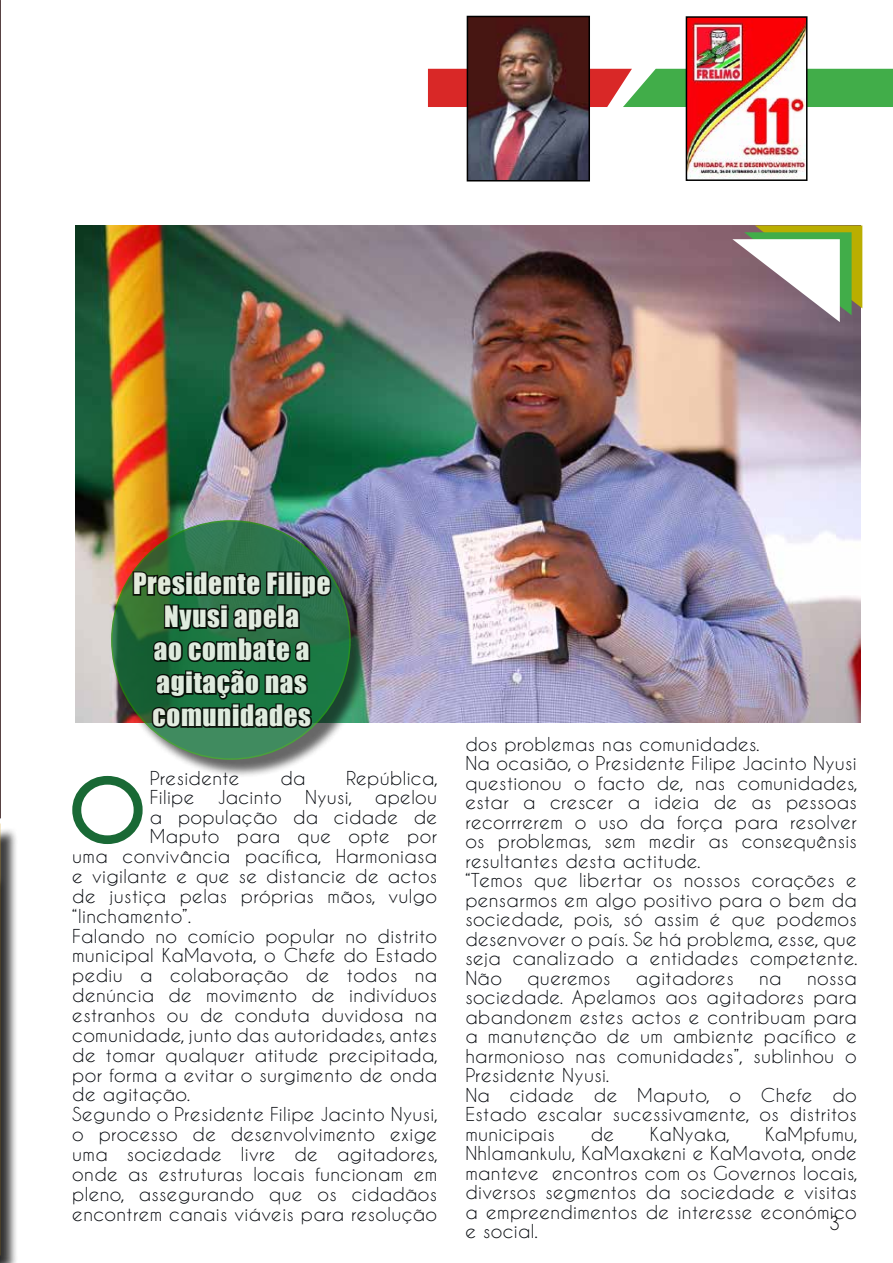
<style>
.page{position:relative;width:893px;height:1263px;background:#fff}
.page>*{position:absolute;margin:0;border:0;box-sizing:border-box;transform-origin:0 0}
.t1{font:700 85.2px "Caviar Dreams";color:#196935}
.t2{font:27px/33px "Impact";letter-spacing:.025em;color:#fffff8;text-align:center}
.t3{font:18px/19.5px "Caviar Dreams";letter-spacing:.02em;color:#070a0f}
.t4{font:18px "Caviar Dreams";color:#000}
</style>
<div class="page">
<svg style="left:428px;top:69px;width:465px;height:38px;background:#808a4e"></svg>
<img style="left:689px;top:19px;width:115px;height:159px">
<div style="left:686px;top:16px;width:121px;height:165px;border:2px solid #000"></div>
<img style="left:470px;top:19px;width:117px;height:159px">
<div style="left:467px;top:16px;width:123px;height:165px;border:2px solid #000"></div>
<img style="left:75px;top:225px;width:785px;height:498px">
<svg style="left:0;top:0;width:1px;height:827px"></svg>
<div style="left:0;top:827px;width:19px;height:436px;background:#000;opacity:.75"></div>
<div style="left:0;top:875px;width:7px;height:388px;background:#000;opacity:.75"></div>
<svg style="left:732px;top:225px;width:130px;height:97px"></svg>
<div style="left:113px;top:522px;width:256px;height:256px;background:#000;opacity:.75"></div>
<svg style="left:112px;top:521px;width:238px;height:238px;background:#2f794b"></svg>
<svg style="left:131px;top:569px;width:202px;height:161px;background:#1a4c2b"></svg>
<h2 class="t2" style="left:133px;top:566px;width:199px">Presidente Filipe<br>Nyusi apela<br>ao combate a agitação nas comunidades</h2>
<h1 class="t1" style="left:67px;top:760px;width:83px">O</h1>
<p class="t3" style="left:150px;top:768px;width:91px">Presidente</p>
<p class="t3" style="left:280px;top:768px;width:27px">da</p>
<p class="t3" style="left:346px;top:768px;width:93px">República,</p>
<p class="t3" style="left:150px;top:787px;width:46px">Filipe</p>
<p class="t3" style="left:218px;top:787px;width:66px">Jacinto</p>
<p class="t3" style="left:305px;top:787px;width:49px">Nyusi,</p>
<p class="t3" style="left:375px;top:787px;width:64px">apelou</p>
<p class="t3" style="left:150px;top:807px;width:289px">a população da cidade de</p>
<p class="t3" style="left:150px;top:826px;width:289px">Maputo para que opte por</p>
<p class="t3" style="left:72px;top:846px;width:366px">uma convivância pacífica, Harmoniasa</p>
<p class="t3" style="left:72px;top:866px;width:366px">e vigilante e que se distancie de actos</p>
<p class="t3" style="left:72px;top:886px;width:366px">de justiça pelas próprias mãos, vulgo</p>
<p class="t3" style="left:72px;top:906px;width:121px">“linchamento”.</p>
<p class="t3" style="left:72px;top:926px;width:366px">Falando no comício popular no distrito</p>
<p class="t3" style="left:72px;top:945px;width:366px">municipal KaMavota, o Chefe do Estado</p>
<p class="t3" style="left:72px;top:965px;width:366px">pediu a colaboração de todos na</p>
<p class="t3" style="left:72px;top:985px;width:366px">denúncia de movimento de indivíduos</p>
<p class="t3" style="left:72px;top:1005px;width:366px">estranhos ou de conduta duvidosa na</p>
<p class="t3" style="left:72px;top:1025px;width:366px">comunidade, junto das autoridades, antes</p>
<p class="t3" style="left:72px;top:1045px;width:367px">de tomar qualquer atitude precipitada,</p>
<p class="t3" style="left:72px;top:1065px;width:366px">por forma a evitar o surgimento de onda</p>
<p class="t3" style="left:72px;top:1084px;width:120px">de agitação.</p>
<p class="t3" style="left:72px;top:1104px;width:367px">Segundo o Presidente Filipe Jacinto Nyusi,</p>
<p class="t3" style="left:72px;top:1124px;width:366px">o processo de desenvolvimento exige</p>
<p class="t3" style="left:72px;top:1144px;width:367px">uma sociedade livre de agitadores,</p>
<p class="t3" style="left:72px;top:1164px;width:366px">onde as estruturas locais funcionam em</p>
<p class="t3" style="left:72px;top:1184px;width:366px">pleno, assegurando que os cidadãos</p>
<p class="t3" style="left:72px;top:1204px;width:366px">encontrem canais viáveis para resolução</p>
<p class="t3" style="left:465px;top:734px;width:394px">dos problemas nas comunidades.<br>Na ocasião, o Presidente Filipe Jacinto Nyusi questionou o facto de, nas comunidades, estar a crescer a ideia de as pessoas recorrrerem o uso da força para resolver os problemas, sem medir as consequênsis resultantes desta actitude.<br>“Temos que libertar os nossos corações e pensarmos em algo positivo para o bem da sociedade, pois, só assim é que podemos desenvover o país. Se há problema, esse, que seja canalizado a entidades competente.<br>Não</p>
<p class="t3" style="left:527px;top:968px;width:84px">queremos</p>
<p class="t3" style="left:636px;top:968px;width:99px">agitadores</p>
<p class="t3" style="left:759px;top:968px;width:24px">na</p>
<p class="t3" style="left:465px;top:968px;width:393px;text-indent:342px">nossa sociedade. Apelamos aos agitadores para abandonem estes actos e contribuam para a manutenção de um ambiente pacífico e harmonioso nas comunidades”, sublinhou o<br>Presidente Nyusi.<br>Na cidade de Maputo, o Chefe do<br>Estado escalar sucessivamente, os distritos municipais</p>
<p class="t3" style="left:465px;top:1124px;width:394px;text-align:justify;text-indent:300px">KaMpfumu, Nhlamankulu, KaMaxakeni e KaMavota, onde manteve encontros com os Governos locais, diversos segmentos da sociedade e visitas a empreendimentos de interesse económico e social.</p>
<p class="t3" style="left:591px;top:1124px;width:25px">de</p>
<p class="t3" style="left:650px;top:1124px;width:81px">KaNyaka,</p>
<p class="t4" style="left:829px;top:1213px;width:12px">3</p>
</div>
